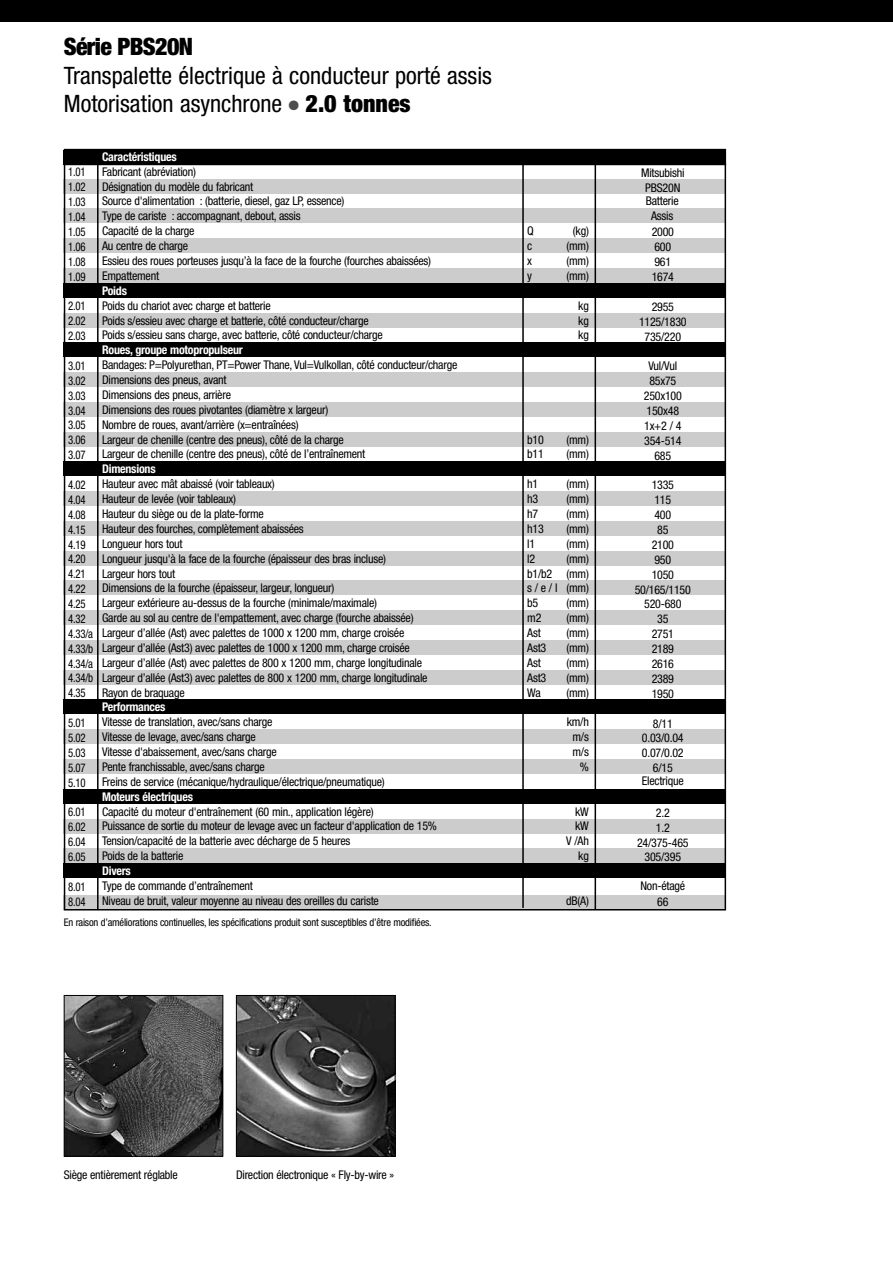
<style>
.page{position:relative;width:893px;height:1263px;background:#fff}
.page>*{position:absolute;margin:0;border:0;box-sizing:border-box;transform-origin:0 0}
.t1{font:condensed 24px/28.5px "Helvetica Neue";color:#000}
.t2{font:900 condensed 24px "Helvetica Neue LT Pro";letter-spacing:-.025em;color:#000}
.t3{font:condensed 12px/14.9px "Helvetica Neue";letter-spacing:-.02em;color:#000}
.t4{font:condensed 12px/14.9px "Helvetica Neue";letter-spacing:-.02em;color:#000;text-align:justify;scale:.9 1}
.t5{font:700 condensed 12px "Helvetica Neue";letter-spacing:-.02em;color:#fff}
.t6{font:condensed 10.5px "Helvetica Neue";letter-spacing:-.02em;color:#000}
.s1{color:#4d4d4d}
.s2{font-family:"Helvetica Neue LT Pro";font-weight:900}
</style>
<div class="page">
<div style="left:64px;top:150px;width:662px;height:15px;background:#000"></div>
<div style="left:64px;top:179px;width:662px;height:14px;background:#ccc"></div>
<div style="left:64px;top:208px;width:662px;height:15px;background:#ccc"></div>
<div style="left:64px;top:238px;width:662px;height:15px;background:#ccc"></div>
<div style="left:64px;top:268px;width:662px;height:15px;background:#ccc"></div>
<div style="left:64px;top:283px;width:662px;height:15px;background:#000"></div>
<div style="left:64px;top:313px;width:662px;height:14px;background:#ccc"></div>
<div style="left:64px;top:342px;width:662px;height:15px;background:#000"></div>
<div style="left:64px;top:372px;width:662px;height:15px;background:#ccc"></div>
<div style="left:64px;top:402px;width:662px;height:15px;background:#ccc"></div>
<div style="left:64px;top:432px;width:662px;height:14px;background:#ccc"></div>
<div style="left:64px;top:461px;width:662px;height:15px;background:#000"></div>
<div style="left:64px;top:491px;width:662px;height:15px;background:#ccc"></div>
<div style="left:64px;top:521px;width:662px;height:15px;background:#ccc"></div>
<div style="left:64px;top:551px;width:662px;height:15px;background:#ccc"></div>
<div style="left:64px;top:580px;width:662px;height:15px;background:#ccc"></div>
<div style="left:64px;top:610px;width:662px;height:15px;background:#ccc"></div>
<div style="left:64px;top:640px;width:662px;height:15px;background:#ccc"></div>
<div style="left:64px;top:670px;width:662px;height:15px;background:#ccc"></div>
<div style="left:64px;top:729px;width:662px;height:15px;background:#ccc"></div>
<div style="left:64px;top:759px;width:662px;height:15px;background:#ccc"></div>
<div style="left:64px;top:699px;width:662px;height:15px;background:#000"></div>
<div style="left:64px;top:819px;width:662px;height:14px;background:#ccc"></div>
<div style="left:64px;top:848px;width:662px;height:15px;background:#ccc"></div>
<div style="left:64px;top:789px;width:662px;height:15px;background:#000"></div>
<div style="left:64px;top:863px;width:662px;height:15px;background:#000"></div>
<div style="left:64px;top:895px;width:662px;height:15px;background:#ccc"></div>
<div style="left:0;top:0;width:893px;height:21px;background:#000"></div>
<hr style="left:522px;top:150px;width:2px;height:758px;background:#000">
<hr style="left:595px;top:150px;width:1px;height:760px;background:#000">
<img style="left:66px;top:997px;width:155px;height:158px">
<div style="left:64px;top:995px;width:159px;height:162px;border:1px solid #000"></div>
<img style="left:238px;top:997px;width:155px;height:158px">
<div style="left:236px;top:995px;width:159px;height:162px;border:1px solid #000"></div>
<hr style="left:97px;top:150px;width:2px;height:760px;background:#000">
<h1 class="t2" style="left:64px;top:38px;width:131px">Série PBS20N</h1>
<h1 class="t1" style="left:64px;top:63px;width:430px">Transpalette électrique à conducteur porté assis<br>Motorisation asynchrone <span class="s1">●</span> <span class="s2">2.0 tonnes</span></h1>
<p class="t5" style="left:102px;top:152px;width:76px">Caractéristiques</p>
<p class="t3" style="left:102px;top:165px;width:331px">Fabricant (abréviation)<br>Désignation du modèle du fabricant<br>Source d'alimentation : (batterie, diesel, gaz LP, essence)<br>Type de cariste : accompagnant, debout, assis<br>Capacité de la charge<br>Au centre de charge<br>Essieu des roues porteuses jusqu’à la face de la fourche (fourches abaissées)<br>Empattement</p>
<p class="t5" style="left:102px;top:286px;width:26px">Poids</p>
<p class="t3" style="left:102px;top:299px;width:282px">Poids du chariot avec charge et batterie<br>Poids s/essieu avec charge et batterie, côté conducteur/charge<br>Poids s/essieu sans charge, avec batterie, côté conducteur/charge</p>
<p class="t5" style="left:102px;top:346px;width:142px">Roues, groupe motopropulseur</p>
<p class="t3" style="left:102px;top:358px;width:357px">Bandages: P=Polyurethan, PT=Power Thane, Vul=Vulkollan, côté conducteur/charge Dimensions des pneus, avant<br>Dimensions des pneus, arrière<br>Dimensions des roues pivotantes (diamètre x largeur)<br>Nombre de roues, avant/arrière (x=entraînées)<br>Largeur de chenille (centre des pneus), côté de la charge<br>Largeur de chenille (centre des pneus), côté de l’entraînement</p>
<p class="t5" style="left:102px;top:465px;width:55px">Dimensions</p>
<p class="t3" style="left:102px;top:477px;width:327px">Hauteur avec mât abaissé (voir tableaux)<br>Hauteur de levée (voir tableaux)<br>Hauteur du siège ou de la plate-forme<br>Hauteur des fourches, complètement abaissées<br>Longueur hors tout<br>Longueur jusqu'à la face de la fourche (épaisseur des bras incluse)<br>Largeur hors tout<br>Dimensions de la fourche (épaisseur, largeur, longueur)<br>Largeur extérieure au-dessus de la fourche (minimale/maximale)<br>Garde au sol au centre de l'empattement, avec charge (fourche abaissée)<br>Largeur d’allée (Ast) avec palettes de 1000 x 1200 mm, charge croisée Largeur d’allée (Ast3) avec palettes de 1000 x 1200 mm, charge croisée Largeur d’allée (Ast) avec palettes de 800 x 1200 mm, charge longitudinale Largeur d’allée (Ast3) avec palettes de 800 x 1200 mm, charge longitudinale Rayon de braquage</p>
<p class="t5" style="left:102px;top:703px;width:65px">Performances</p>
<p class="t3" style="left:102px;top:716px;width:284px">Vitesse de translation, avec/sans charge<br>Vitesse de levage, avec/sans charge<br>Vitesse d'abaissement, avec/sans charge<br>Pente franchissable, avec/sans charge<br>Freins de service (mécanique/hydraulique/électrique/pneumatique)</p>
<p class="t5" style="left:102px;top:792px;width:92px">Moteurs électriques</p>
<p class="t3" style="left:102px;top:805px;width:336px">Capacité du moteur d'entraînement (60 min., application légère)<br>Puissance de sortie du moteur de levage avec un facteur d'application de 15% Tension/capacité de la batterie avec décharge de 5 heures<br>Poids de la batterie</p>
<p class="t5" style="left:102px;top:866px;width:30px">Divers</p>
<p class="t3" style="left:102px;top:879px;width:278px">Type de commande d’entraînement<br>Niveau de bruit, valeur moyenne au niveau des oreilles du cariste</p>
<p class="t4" style="left:68px;top:166px;width:21px">1.01<br>1.02<br>1.03<br>1.04<br>1.05<br>1.06<br>1.08<br>1.09</p>
<p class="t4" style="left:68px;top:300px;width:21px">2.01<br>2.02<br>2.03</p>
<p class="t4" style="left:68px;top:359px;width:21px">3.01<br>3.02<br>3.03<br>3.04<br>3.05<br>3.06<br>3.07</p>
<p class="t4" style="left:68px;top:478px;width:29px;text-align:left">4.02<br>4.04<br>4.08<br>4.15<br>4.19<br>4.20<br>4.21<br>4.22<br>4.25<br>4.32<br>4.33/a<br>4.33/b<br>4.34/a<br>4.34/b<br>4.35</p>
<p class="t4" style="left:68px;top:716px;width:21px">5.01<br>5.02<br>5.03<br>5.07<br>5.10</p>
<p class="t4" style="left:68px;top:806px;width:21px">6.01<br>6.02<br>6.04<br>6.05</p>
<p class="t4" style="left:68px;top:880px;width:21px">8.01<br>8.04</p>
<p class="t6" style="left:64px;top:918px;width:369px">En raison d’améliorations continuelles, les spécifications produit sont susceptibles d’être modifiées.</p>
<p class="t3" style="left:527px;top:225px;width:8px">Q</p>
<p class="t3" style="left:573px;top:225px;width:17px">(kg)</p>
<p class="t3" style="left:527px;top:239px;width:7px">c</p>
<p class="t3" style="left:566px;top:239px;width:24px">(mm)</p>
<p class="t3" style="left:527px;top:254px;width:6px">x</p>
<p class="t3" style="left:566px;top:254px;width:24px">(mm)</p>
<p class="t3" style="left:527px;top:269px;width:6px">y</p>
<p class="t3" style="left:566px;top:269px;width:24px">(mm)</p>
<p class="t3" style="left:578px;top:299px;width:12px;text-align:justify">kg kg kg</p>
<p class="t3" style="left:527px;top:433px;width:18px">b10</p>
<p class="t3" style="left:566px;top:433px;width:24px">(mm)</p>
<p class="t3" style="left:527px;top:448px;width:18px">b11</p>
<p class="t3" style="left:566px;top:448px;width:24px">(mm)</p>
<p class="t3" style="left:527px;top:477px;width:13px">h1</p>
<p class="t3" style="left:566px;top:477px;width:24px">(mm)</p>
<p class="t3" style="left:527px;top:492px;width:13px">h3</p>
<p class="t3" style="left:566px;top:492px;width:24px">(mm)</p>
<p class="t3" style="left:527px;top:507px;width:13px">h7</p>
<p class="t3" style="left:566px;top:507px;width:24px">(mm)</p>
<p class="t3" style="left:527px;top:522px;width:18px">h13</p>
<p class="t3" style="left:566px;top:522px;width:24px">(mm)</p>
<p class="t3" style="left:527px;top:537px;width:9px">l1</p>
<p class="t3" style="left:566px;top:537px;width:24px">(mm)</p>
<p class="t3" style="left:527px;top:552px;width:9px">l2</p>
<p class="t3" style="left:527px;top:552px;width:63px;text-align:justify;text-indent:39px">(mm) b1/b2 (mm) s/e/l (mm) b5</p>
<p class="t3" style="left:566px;top:597px;width:24px">(mm)</p>
<p class="t3" style="left:527px;top:611px;width:16px">m2</p>
<p class="t3" style="left:566px;top:611px;width:24px">(mm)</p>
<p class="t3" style="left:527px;top:626px;width:15px">Ast</p>
<p class="t3" style="left:566px;top:626px;width:24px">(mm)</p>
<p class="t3" style="left:527px;top:641px;width:21px">Ast3</p>
<p class="t3" style="left:566px;top:641px;width:24px">(mm)</p>
<p class="t3" style="left:527px;top:656px;width:15px">Ast</p>
<p class="t3" style="left:566px;top:656px;width:24px">(mm)</p>
<p class="t3" style="left:527px;top:671px;width:21px">Ast3</p>
<p class="t3" style="left:566px;top:671px;width:24px">(mm)</p>
<p class="t3" style="left:527px;top:686px;width:15px">Wa</p>
<p class="t3" style="left:566px;top:686px;width:24px">(mm)</p>
<p class="t3" style="left:567px;top:716px;width:24px;text-align:right">km/h m/s m/s %</p>
<p class="t3" style="left:566px;top:805px;width:24px;text-align:right">kW kW<br>V /Ah kg</p>
<p class="t3" style="left:566px;top:894px;width:24px">dB(A)</p>
<p class="t3" style="left:641px;top:166px;width:45px;text-align:center">Mitsubishi<br>PBS20N</p>
<p class="t3" style="left:652px;top:226px;width:24px">2000<br>600<br>961<br>1674</p>
<p class="t3" style="left:639px;top:300px;width:49px;text-align:center">2955<br>1125/1830<br>735/220</p>
<p class="t3" style="left:644px;top:360px;width:40px;text-align:center">Vul/Vul<br>85x75<br>250x100<br>150x48<br>1x+2 / 4<br>354-514<br>685</p>
<p class="t3" style="left:635px;top:479px;width:58px;text-align:center">1335<br>115<br>400<br>85<br>2100<br>950<br>1050<br>50/165/1150<br>520-680<br>35<br>2751<br>2189<br>2616<br>2389<br>1950</p>
<p class="t3" style="left:642px;top:717px;width:43px;text-align:center">8/11<br>0.03/0.04<br>0.07/0.02<br>6/15</p>
<p class="t3" style="left:637px;top:806px;width:53px;text-align:center">2.2<br>1.2<br>24/375-465<br>305/395</p>
<p class="t3" style="left:657px;top:895px;width:13px">66</p>
<p class="t3" style="left:646px;top:194px;width:34px;text-align:center">Batterie<br>Assis</p>
<p class="t3" style="left:642px;top:774px;width:43px">Electrique</p>
<p class="t3" style="left:640px;top:879px;width:46px">Non-étagé</p>
<p class="t3" style="left:64px;top:1168px;width:116px">Siège entièrement réglable</p>
<p class="t3" style="left:236px;top:1168px;width:160px">Direction électronique « Fly-by-wire »</p>
</div>
